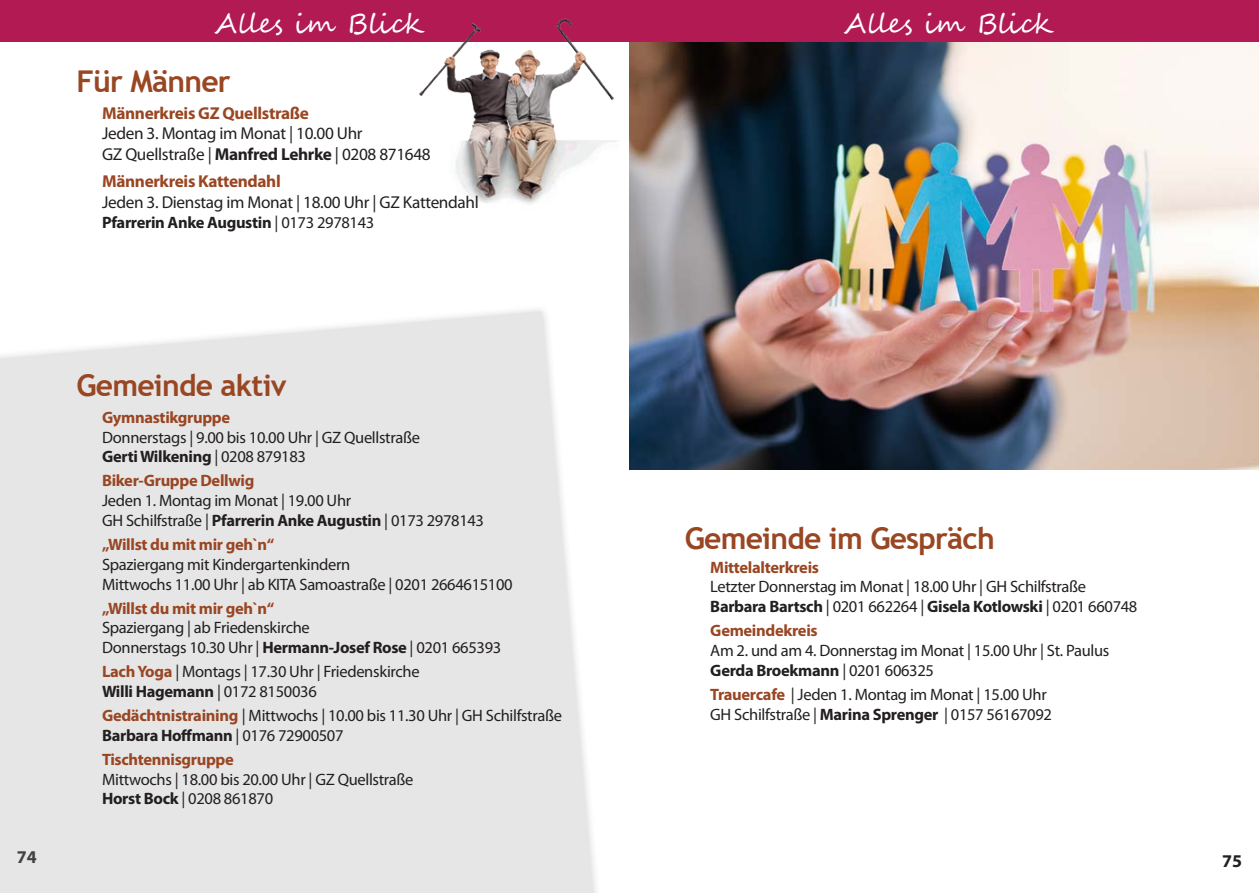
<style>
.page{position:relative;width:1259px;height:893px;background:#fff}
.page>*{position:absolute;margin:0;border:0;box-sizing:border-box;transform-origin:0 0}
.t1{font:700 30px "Trebuchet MS";letter-spacing:-.025em;color:#994623}
.t2{font:27px "Segoe Script";color:#fff}
.t3{font:700 18px "Myriad Pro";color:#231f20}
.t4{font:17.25px/20.7px "Myriad Pro";letter-spacing:-.02em;color:#231f20}
.t5{font:700 17.25px "Myriad Pro";letter-spacing:-.02em;color:#994623}
.t6{font:16.5px/19.8px "Myriad Pro";letter-spacing:-.02em;color:#231f20}
.t7{font:700 16.5px "Myriad Pro";letter-spacing:-.02em;color:#994623}
.t8{font:700 16.5px "Myriad Pro";letter-spacing:-.02em;color:#231f20}
.s1{font-weight:700}
.s2{font-weight:400}
.s3{font-weight:700;color:#994623}
</style>
<div class="page">
<img style="left:629px;top:42px;width:630px;height:428px">
<div style="left:0;top:0;width:1259px;height:42px;background:#b21a54"></div>
<svg style="left:0;top:311px;width:597px;height:582px;background:#e7e7e8"></svg>
<img style="left:419px;top:18px;width:200px;height:186px">
<h2 class="t2" style="left:214px;top:1px;width:210px">Alles im Blick</h2>
<h1 class="t1" style="left:77px;top:62px;width:156px">Für Männer</h1>
<p class="t5" style="left:102px;top:102px;width:208px">Männerkreis GZ Quellstraße</p>
<p class="t4" style="left:102px;top:123px;width:330px">Jeden 3. Montag im Monat | 10.00 Uhr<br>GZ Quellstraße | <span class="s1">Manfred Lehrke</span> | 0208 871648</p>
<p class="t5" style="left:102px;top:170px;width:180px">Männerkreis Kattendahl</p>
<p class="t4" style="left:102px;top:191px;width:378px">Jeden 3. Dienstag im Monat | 18.00 Uhr | GZ Kattendahl</p>
<p class="t8" style="left:102px;top:212px;width:274px">Pfarrerin Anke Augustin <span class="s2">| 0173 2978143</span></p>
<p class="t3" style="left:17px;top:846px;width:21px">74</p>
<h1 class="t1" style="left:77px;top:366px;width:212px">Gemeinde aktiv</h1>
<p class="t7" style="left:102px;top:406px;width:130px">Gymnastikgruppe</p>
<p class="t6" style="left:102px;top:427px;width:319px">Donnerstags | 9.00 bis 10.00 Uhr | GZ Quellstraße<br><span class="s1">Gerti Wilkening</span> | 0208 879183</p>
<p class="t7" style="left:102px;top:470px;width:154px">Biker-Gruppe Dellwig</p>
<p class="t6" style="left:102px;top:490px;width:383px">Jeden 1. Montag im Monat | 19.00 Uhr<br>GH Schilfstraße | <span class="s1">Pfarrerin Anke Augustin</span> | 0173 2978143</p>
<p class="t7" style="left:102px;top:534px;width:174px">„Willst du mit mir geh`n“</p>
<p class="t6" style="left:102px;top:554px;width:412px">Spaziergang mit Kindergartenkindern<br>Mittwochs 11.00 Uhr | ab KITA Samoastraße | 0201 2664615100</p>
<p class="t7" style="left:102px;top:597px;width:174px">„Willst du mit mir geh`n“</p>
<p class="t6" style="left:102px;top:618px;width:401px">Spaziergang | ab Friedenskirche<br>Donnerstags 10.30 Uhr | <span class="s1">Hermann-Josef Rose</span> | 0201 665393</p>
<p class="t6" style="left:102px;top:662px;width:319px"><span class="s3">Lach Yoga</span> | Montags | 17.30 Uhr | Friedenskirche<br><span class="s1">Willi Hagemann</span> | 0172 8150036</p>
<p class="t6" style="left:102px;top:705px;width:461px"><span class="s3">Gedächtnistraining</span> | Mittwochs | 10.00 bis 11.30 Uhr | GH Schilfstraße<br><span class="s1">Barbara Hoffmann</span> | 0176 72900507</p>
<p class="t7" style="left:102px;top:748px;width:133px">Tischtennisgruppe</p>
<p class="t6" style="left:102px;top:769px;width:313px">Mittwochs | 18.00 bis 20.00 Uhr | GZ Quellstraße<br><span class="s1">Horst Bock</span> | 0208 861870</p>
<h2 class="t2" style="left:844px;top:1px;width:210px">Alles im Blick</h2>
<h1 class="t1" style="left:685px;top:519px;width:311px">Gemeinde im Gespräch</h1>
<p class="t7" style="left:710px;top:556px;width:110px">Mittelalterkreis</p>
<p class="t6" style="left:710px;top:577px;width:428px">Letzter Donnerstag im Monat | 18.00 Uhr | GH Schilfstraße<br><span class="s1">Barbara Bartsch</span> | 0201 662264 | <span class="s1">Gisela Kotlowski</span> | 0201 660748</p>
<p class="t7" style="left:710px;top:620px;width:109px">Gemeindekreis</p>
<p class="t6" style="left:710px;top:640px;width:400px">Am 2. und am 4. Donnerstag im Monat | 15.00 Uhr | St. Paulus<br><span class="s1">Gerda Broekmann</span> | 0201 606325</p>
<p class="t6" style="left:710px;top:684px;width:343px"><span class="s3">Trauercafe</span> | Jeden 1. Montag im Monat | 15.00 Uhr<br>GH Schilfstraße | <span class="s1">Marina Sprenger</span> | 0157 56167092</p>
<p class="t3" style="left:1222px;top:849px;width:21px">75</p>
</div>
